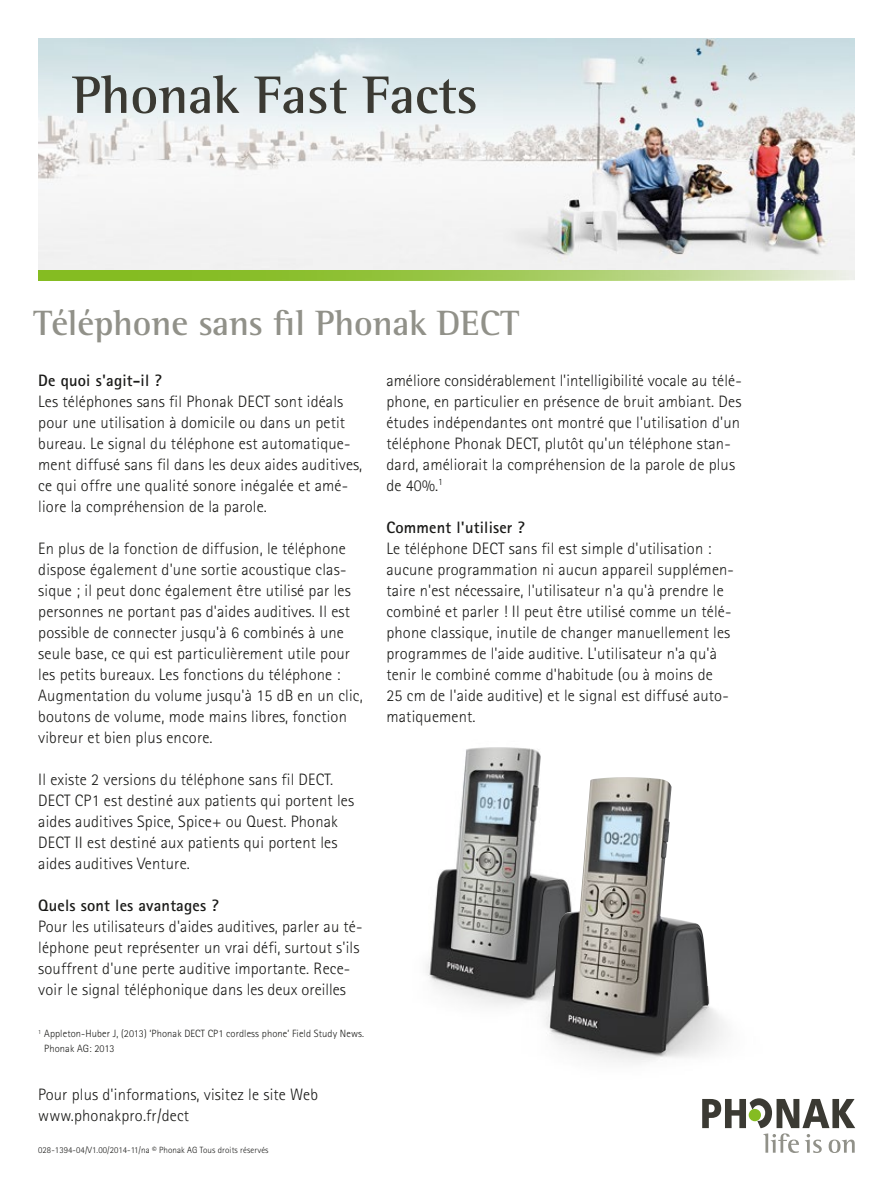
<style>
.page{position:relative;width:893px;height:1191px;background:#fff}
.page>*{position:absolute;margin:0;border:0;box-sizing:border-box;transform-origin:0 0}
.t1{font:700 54px "Rotis Semi Serif Pro";color:#3b3a33}
.t2{font:700 36px "Rotis Semi Serif Pro";color:#919189}
.t3{font:300 16.5px/21px "Rotis Sans Serif Pro";letter-spacing:.01em;color:#1a1a18}
.t4{font:700 16.5px "Rotis Sans Serif Pro";letter-spacing:.01em;color:#1a1a18}
.t5{font:300 10.5px/15px "Rotis Sans Serif Pro";letter-spacing:.01em;color:#1a1a18}
.t6{font:300 9px "Rotis Sans Serif Pro";letter-spacing:.01em;color:#1a1a18}
</style>
<div class="page">
<svg style="left:702px;top:1098px;width:153px;height:55px"></svg>
<img style="left:38px;top:38px;width:817px;height:232px">
<svg style="left:38px;top:270px;width:817px;height:11px;background:#a4cb5d"></svg>
<img style="left:426px;top:747px;width:124px;height:259px">
<img style="left:522px;top:986px;width:203px;height:77px">
<img style="left:550px;top:777px;width:159px;height:275px">
<h1 class="t1" style="left:72px;top:62px;width:407px">Phonak Fast Facts</h1>
<h2 class="t2" style="left:33px;top:301px;width:487px">Téléphone sans fil Phonak DECT</h2>
<p class="t3" style="left:386px;top:370px;width:357px">améliore considérablement l'intelligibilité vocale au télé&shy;phone, en particulier en présence de bruit ambiant. Des études indépendantes ont montré que l'utilisation d'un téléphone Phonak DECT, plutôt qu'un téléphone stan&shy;dard, améliorait la compréhension de la parole de plus de 40%.<sup>1</sup></p>
<p class="t4" style="left:386px;top:517px;width:140px">Comment l'utiliser ?</p>
<p class="t3" style="left:386px;top:538px;width:349px">Le téléphone DECT sans fil est simple d'utilisation : aucune programmation ni aucun appareil supplémen&shy;taire n'est nécessaire, l'utilisateur n'a qu'à prendre le combiné et parler ! Il peut être utilisé comme un télé&shy;phone classique, inutile de changer manuellement les programmes de l'aide auditive. L'utilisateur n'a qu'à tenir le combiné comme d'habitude (ou à moins de<br>25 cm de l'aide auditive) et le signal est diffusé auto&shy;matiquement.</p>
<p class="t4" style="left:38px;top:370px;width:125px">De quoi s'agit-il ?</p>
<p class="t3" style="left:38px;top:391px;width:325px">Les téléphones sans fil Phonak DECT sont idéals pour une utilisation à domicile ou dans un petit bureau. Le signal du téléphone est automatique&shy;ment diffusé sans fil dans les deux aides auditives, ce qui offre une qualité sonore inégalée et amé&shy;liore la compréhension de la parole.</p>
<p class="t3" style="left:38px;top:538px;width:326px">En plus de la fonction de diffusion, le téléphone dispose également d'une sortie acoustique clas&shy;sique ; il peut donc également être utilisé par les personnes ne portant pas d'aides auditives. Il est possible de connecter jusqu'à 6 combinés à une seule base, ce qui est particulièrement utile pour les petits bureaux. Les fonctions du téléphone :<br>Augmentation du volume jusqu'à 15 dB en un clic, boutons de volume, mode mains libres, fonction vibreur et bien plus encore.</p>
<p class="t3" style="left:38px;top:769px;width:317px">Il existe 2 versions du téléphone sans fil DECT.<br>DECT CP1 est destiné aux patients qui portent les aides auditives Spice, Spice+ ou Quest. Phonak DECT II est destiné aux patients qui portent les aides auditives Venture.</p>
<p class="t4" style="left:38px;top:895px;width:182px">Quels sont les avantages ?</p>
<p class="t3" style="left:38px;top:916px;width:326px">Pour les utilisateurs d'aides auditives, parler au té&shy;léphone peut représenter un vrai défi, surtout s'ils souffrent d'une perte auditive importante. Rece&shy;voir le signal téléphonique dans les deux oreilles</p>
<p class="t5" style="left:44px;top:1026px;width:321px;text-indent:-6px"><sup>1</sup> Appleton-Huber J, (2013) ‘Phonak DECT CP1 cordless phone’ Field Study News.<br>Phonak AG: 2013</p>
<p class="t3" style="left:38px;top:1084px;width:281px">Pour plus d'informations, visitez le site Web www.phonakpro.fr/dect</p>
<p class="t6" style="left:38px;top:1144px;width:232px">028-1394-04/V1.00/2014-11/na © Phonak AG Tous droits réservés</p>
</div>
